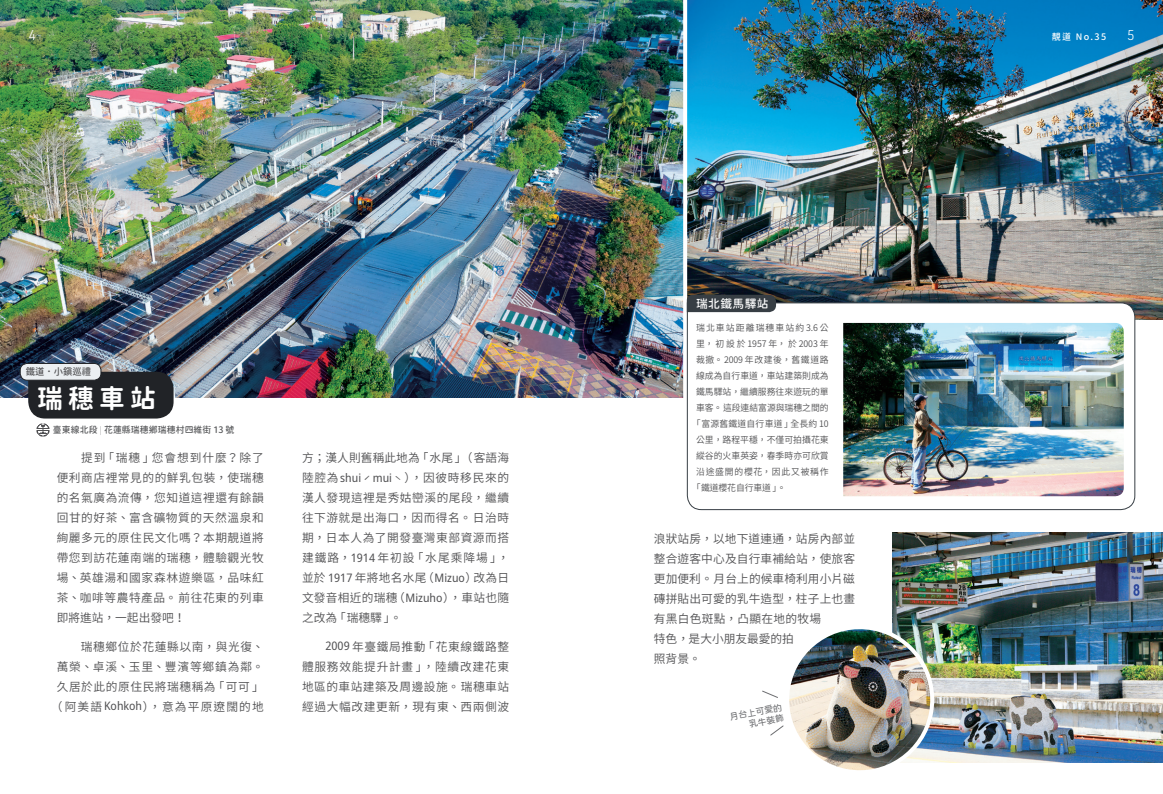
<style>
.page{position:relative;width:1163px;height:794px;background:#fff}
.page>*{position:absolute;margin:0;border:0;box-sizing:border-box;transform-origin:0 0}
.t1{font:26px "Gen Sen Rounded TW B";color:#fff}
.t2{font:300 14px "URWDIN";color:#fff}
.t3{font:11.7px/20px "Source Han Sans TC";letter-spacing:.045em;color:#505052;text-align:justify}
.t4{font:11.7px/20px "Source Han Sans TC";letter-spacing:.01em;color:#505052}
.t5{font:11.7px "Gen Sen Rounded TW M";letter-spacing:.04em;color:#fff}
.t6{font:9.5px "Gen Sen Rounded TW M";color:#505052}
.t7{font:9px "Source Han Sans TC";letter-spacing:.005em;color:#505052}
.t8{font:9px "Gen Sen Rounded TW M";letter-spacing:.015em;color:#57585a}
.t9{font:9px "Source Han Sans TC";letter-spacing:.07em;color:#505052}
.t10{font:9px "Source Han Sans TC";letter-spacing:.025em;color:#505052}
.t11{font:9px "Source Han Sans TC";letter-spacing:.125em;color:#505052}
.t12{font:9px "Source Han Sans TC";letter-spacing:.085em;color:#505052}
.t13{font:9px/10.8px "jf openhuninn 2.0";color:#6c6d70;text-align:right}
.t14{font:9px "Gen Sen Rounded TW M";color:#fff}
.s1{font-family:"Noto Sans";font-stretch:semi-condensed}
</style>
<div class="page">
<img style="left:687px;top:0;width:475px;height:320px">
<img style="left:0;top:0;width:683px;height:398px">
<svg style="left:683px;top:0;width:1px;height:398px"></svg>
<div style="left:20px;top:363px;width:81px;height:17px;background:#ebeff2;border-radius:7px"></div>
<div style="left:20px;top:363px;width:81px;height:18px;border:1px solid #212327;border-radius:7px"></div>
<svg style="left:28px;top:372px;width:145px;height:64px"></svg>
<img style="left:892px;top:532px;width:270px;height:230px">
<svg style="left:686px;top:302px;width:449px;height:208px"></svg>
<div style="left:686px;top:295px;width:90px;height:17px;background:#373e44"></div>
<img style="left:843px;top:323px;width:280px;height:173px">
<img style="left:762px;top:616px;width:176px;height:155px">
<p class="t2" style="left:28px;top:26px;width:9px">4</p>
<p class="t14" style="left:1051px;top:31px;width:56px">靚道 No.35</p>
<p class="t2" style="left:1126px;top:26px;width:9px">5</p>
<p class="t6" style="left:26px;top:366px;width:67px">鐵道．小鎮巡禮</p>
<h1 class="t1" style="left:37px;top:384px;width:120px">瑞穗車站</h1>
<p class="t8" style="left:53px;top:425px;width:183px">臺東線北段｜花蓮縣瑞穗鄉瑞穗村四維街 13 號</p>
<p class="t3" style="left:57px;top:448px;width:208px">　　提到「瑞穗」您會想到什麼？除了便利商店裡常見的的鮮乳包裝，使瑞穗的名氣廣為流傳，您知道這裡還有餘韻回甘的好茶、富含礦物質的天然溫泉和絢麗多元的原住民文化嗎？本期靚道將帶您到訪花蓮南端的瑞穗，體驗觀光牧場、英雄湯和國家森林遊樂區，品味紅茶、咖啡等農特產品。前往花東的列車即將進站，一起出發吧！</p>
<p class="t3" style="left:51px;top:636px;width:214px;text-align:center">　　瑞穗鄉位於花蓮縣以南，與光復、萬榮、卓溪、玉里、豐濱等鄉鎮為鄰。久居於此的原住民將瑞穗稱為「可可」（阿美語<span class="s1">Kohkoh</span>），意為平原遼闊的地</p>
<p class="t3" style="left:302px;top:448px;width:209px">方；漢人則舊稱此地為「水尾」（客語海陸腔為<span class="s1">shui</span>ˊ<span class="s1">mui</span>ˋ），因彼時移民來的漢人發現這裡是秀姑巒溪的尾段，繼續往下游就是出海口，因而得名。日治時期，日本人為了開發臺灣東部資源而搭建鐵路，<span class="s1">1914</span> 年初設「水尾乘降場」，並於 <span class="s1">1917</span> 年將地名水尾（<span class="s1">Mizuo</span>）改為日文發音相近的瑞穗（<span class="s1">Mizuho</span>），車站也隨之改為「瑞穗驛」。</p>
<p class="t3" style="left:302px;top:636px;width:208px">　　<span class="s1">2009</span> 年臺鐵局推動「花東線鐵路整體服務效能提升計畫」，陸續改建花東地區的車站建築及周邊設施。瑞穗車站經過大幅改建更新，現有東、西兩側波</p>
<p class="t5" style="left:696px;top:297px;width:74px">瑞北鐵馬驛站</p>
<p class="t11" style="left:696px;top:322px;width:134px">瑞北車站距離瑞穗車站約3.6公</p>
<p class="t7" style="left:696px;top:338px;width:134px">里，初設於 1957 年，於 2003 年</p>
<p class="t9" style="left:696px;top:354px;width:134px">裁撤。2009 年改建後，舊鐵道路</p>
<p class="t7" style="left:696px;top:370px;width:134px">線成為自行車道，車站建築則成為</p>
<p class="t7" style="left:696px;top:386px;width:134px">鐵馬驛站，繼續服務往來遊玩的單</p>
<p class="t7" style="left:696px;top:402px;width:134px">車客。這段連結富源與瑞穗之間的</p>
<p class="t10" style="left:691px;top:418px;width:138px">「富源舊鐵道自行車道」全長約 10</p>
<p class="t7" style="left:696px;top:434px;width:134px">公里，路程平穩，不僅可拍攝花東</p>
<p class="t7" style="left:696px;top:450px;width:134px">縱谷的火車英姿，春季時亦可欣賞</p>
<p class="t12" style="left:696px;top:466px;width:134px">沿途盛開的櫻花，因此又被稱作</p>
<p class="t7" style="left:691px;top:482px;width:96px">「鐵道櫻花自行車道」。</p>
<p class="t4" style="left:653px;top:529px;width:203px">浪狀站房，以地下道連通，站房內部並整合遊客中心及自行車補給站，使旅客更加便利。月台上的候車椅利用小片磁磚拼貼出可愛的乳牛造型，柱子上也畫有黑白色斑點，凸顯在地的牧場<br>特色，是大小朋友最愛的拍<br>照背景。</p>
<p class="t13" style="left:728px;top:711px;width:54px;rotate:-11deg">月台上可愛的乳牛裝飾</p>
</div>
